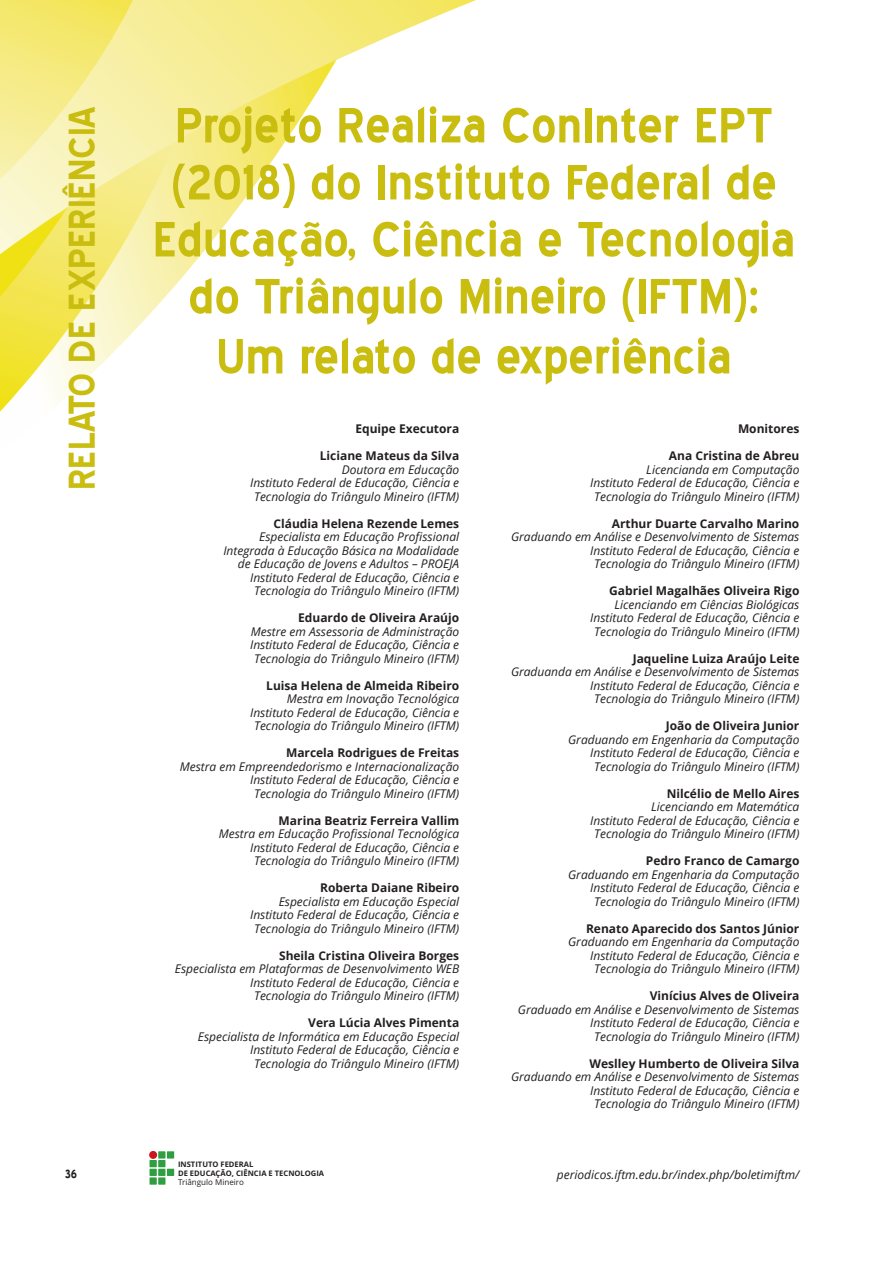
<style>
.page{position:relative;width:893px;height:1263px;background:#fff}
.page>*{position:absolute;margin:0;border:0;box-sizing:border-box;transform-origin:0 0}
.Título_Principal{font:700 60px/57px "Blue Highway";color:#c9bd10;text-align:center}
.Categoria{font:700 45px "Blue Highway";color:#c9bd10}
.Numeração{font:700 15px "Blue Highway";color:#231f20}
.Autores{font:italic 12px "Open Sans";color:#231f20}
.Autores-2{font:700 12px "Open Sans";color:#231f20}
.t1{font:7.95px "Open Sans";color:#231f20}
.t2{font:700 7.65px/8.7px "Open Sans";color:#231f20}
</style>
<div class="page">
<div style="left:158px;top:1151px;width:7px;height:7px;background:#2f9e40"></div>
<div style="left:167px;top:1151px;width:7px;height:7px;background:#2f9e40"></div>
<div style="left:167px;top:1169px;width:7px;height:7px;background:#2f9e40"></div>
<div style="left:150px;top:1160px;width:7px;height:7px;background:#2f9e40"></div>
<div style="left:158px;top:1160px;width:7px;height:7px;background:#2f9e40"></div>
<div style="left:150px;top:1169px;width:7px;height:7px;background:#2f9e40"></div>
<div style="left:158px;top:1169px;width:7px;height:7px;background:#2f9e40"></div>
<div style="left:150px;top:1177px;width:7px;height:8px;background:#2f9e40"></div>
<div style="left:158px;top:1177px;width:7px;height:8px;background:#2f9e40"></div>
<div style="left:149px;top:1151px;width:8px;height:8px;background:#cd151d;border-radius:50%"></div>
<svg style="left:0;top:254px;width:202px;height:158px"></svg>
<svg style="left:0;top:0;width:476px;height:254px"></svg>
<svg style="left:0;top:0;width:133px;height:179px;background:#f6ed93"></svg>
<p class="Categoria" style="left:61px;top:490px;width:385px;rotate:-90deg">RELATO DE EXPERIÊNCIA</p>
<p class="Título_Principal" style="left:153px;top:97px;width:644px">Projeto Realiza ConInter EPT (2018) do Instituto Federal de<br>Educação, Ciência e Tecnologia do Triângulo Mineiro (IFTM):</p>
<p class="Título_Principal" style="left:216px;top:328px;width:517px">Um relato de experiência</p>
<p class="Autores-2" style="left:355px;top:420px;width:105px">Equipe Executora</p>
<p class="Autores-2" style="left:320px;top:447px;width:141px">Liciane Mateus da Silva</p>
<p class="Autores" style="left:342px;top:461px;width:119px">Doutora em Educação</p>
<p class="Autores" style="left:250px;top:475px;width:211px">Instituto Federal de Educação, Ciência e</p>
<p class="Autores" style="left:254px;top:488px;width:207px">Tecnologia do Triângulo Mineiro (IFTM)</p>
<p class="Autores-2" style="left:274px;top:515px;width:187px">Cláudia Helena Rezende Lemes</p>
<p class="Autores" style="left:259px;top:529px;width:201px">Especialista em Educação Profissional</p>
<p class="Autores" style="left:223px;top:542px;width:237px">Integrada à Educação Básica na Modalidade</p>
<p class="Autores" style="left:238px;top:556px;width:223px">de Educação de Jovens e Adultos – PROEJA</p>
<p class="Autores" style="left:250px;top:569px;width:211px">Instituto Federal de Educação, Ciência e</p>
<p class="Autores" style="left:254px;top:583px;width:207px">Tecnologia do Triângulo Mineiro (IFTM)</p>
<p class="Autores-2" style="left:298px;top:609px;width:163px">Eduardo de Oliveira Araújo</p>
<p class="Autores" style="left:251px;top:623px;width:210px">Mestre em Assessoria de Administração</p>
<p class="Autores" style="left:250px;top:637px;width:211px">Instituto Federal de Educação, Ciência e</p>
<p class="Autores" style="left:254px;top:650px;width:207px">Tecnologia do Triângulo Mineiro (IFTM)</p>
<p class="Autores-2" style="left:266px;top:677px;width:194px">Luisa Helena de Almeida Ribeiro</p>
<p class="Autores" style="left:287px;top:691px;width:174px">Mestra em Inovação Tecnológica</p>
<p class="Autores" style="left:250px;top:704px;width:211px">Instituto Federal de Educação, Ciência e</p>
<p class="Autores" style="left:254px;top:718px;width:207px">Tecnologia do Triângulo Mineiro (IFTM)</p>
<p class="Autores-2" style="left:286px;top:744px;width:175px">Marcela Rodrigues de Freitas</p>
<p class="Autores" style="left:180px;top:758px;width:281px">Mestra em Empreendedorismo e Internacionalização</p>
<p class="Autores" style="left:250px;top:772px;width:211px">Instituto Federal de Educação, Ciência e</p>
<p class="Autores" style="left:254px;top:785px;width:207px">Tecnologia do Triângulo Mineiro (IFTM)</p>
<p class="Autores-2" style="left:279px;top:812px;width:182px">Marina Beatriz Ferreira Vallim</p>
<p class="Autores" style="left:219px;top:826px;width:242px">Mestra em Educação Profissional Tecnológica</p>
<p class="Autores" style="left:250px;top:839px;width:211px">Instituto Federal de Educação, Ciência e</p>
<p class="Autores" style="left:254px;top:853px;width:207px">Tecnologia do Triângulo Mineiro (IFTM)</p>
<p class="Autores-2" style="left:320px;top:879px;width:140px">Roberta Daiane Ribeiro</p>
<p class="Autores" style="left:279px;top:893px;width:182px">Especialista em Educação Especial</p>
<p class="Autores" style="left:250px;top:907px;width:211px">Instituto Federal de Educação, Ciência e</p>
<p class="Autores" style="left:254px;top:920px;width:207px">Tecnologia do Triângulo Mineiro (IFTM)</p>
<p class="Autores-2" style="left:279px;top:947px;width:182px">Sheila Cristina Oliveira Borges</p>
<p class="Autores" style="left:175px;top:961px;width:286px">Especialista em Plataformas de Desenvolvimento WEB</p>
<p class="Autores" style="left:250px;top:974px;width:211px">Instituto Federal de Educação, Ciência e</p>
<p class="Autores" style="left:254px;top:988px;width:207px">Tecnologia do Triângulo Mineiro (IFTM)</p>
<p class="Autores-2" style="left:308px;top:1014px;width:152px">Vera Lúcia Alves Pimenta</p>
<p class="Autores" style="left:198px;top:1028px;width:263px">Especialista de Informática em Educação Especial</p>
<p class="Autores" style="left:250px;top:1042px;width:211px">Instituto Federal de Educação, Ciência e</p>
<p class="Autores" style="left:254px;top:1055px;width:207px">Tecnologia do Triângulo Mineiro (IFTM)</p>
<p class="Autores-2" style="left:738px;top:420px;width:63px">Monitores</p>
<p class="Autores-2" style="left:669px;top:447px;width:132px">Ana Cristina de Abreu</p>
<p class="Autores" style="left:646px;top:461px;width:155px">Licencianda em Computação</p>
<p class="Autores" style="left:590px;top:475px;width:211px">Instituto Federal de Educação, Ciência e</p>
<p class="Autores" style="left:594px;top:488px;width:207px">Tecnologia do Triângulo Mineiro (IFTM)</p>
<p class="Autores-2" style="left:612px;top:515px;width:189px">Arthur Duarte Carvalho Marino</p>
<p class="Autores" style="left:511px;top:529px;width:290px">Graduando em Análise e Desenvolvimento de Sistemas</p>
<p class="Autores" style="left:590px;top:542px;width:211px">Instituto Federal de Educação, Ciência e</p>
<p class="Autores" style="left:594px;top:556px;width:207px">Tecnologia do Triângulo Mineiro (IFTM)</p>
<p class="Autores-2" style="left:609px;top:582px;width:192px">Gabriel Magalhães Oliveira Rigo</p>
<p class="Autores" style="left:614px;top:596px;width:186px">Licenciando em Ciências Biológicas</p>
<p class="Autores" style="left:590px;top:610px;width:211px">Instituto Federal de Educação, Ciência e</p>
<p class="Autores" style="left:594px;top:623px;width:207px">Tecnologia do Triângulo Mineiro (IFTM)</p>
<p class="Autores-2" style="left:633px;top:650px;width:168px">Jaqueline Luiza Araújo Leite</p>
<p class="Autores" style="left:511px;top:664px;width:290px">Graduanda em Análise e Desenvolvimento de Sistemas</p>
<p class="Autores" style="left:590px;top:677px;width:211px">Instituto Federal de Educação, Ciência e</p>
<p class="Autores" style="left:594px;top:691px;width:207px">Tecnologia do Triângulo Mineiro (IFTM)</p>
<p class="Autores-2" style="left:666px;top:717px;width:135px">João de Oliveira Junior</p>
<p class="Autores" style="left:568px;top:731px;width:233px">Graduando em Engenharia da Computação</p>
<p class="Autores" style="left:590px;top:745px;width:211px">Instituto Federal de Educação, Ciência e</p>
<p class="Autores" style="left:594px;top:758px;width:207px">Tecnologia do Triângulo Mineiro (IFTM)</p>
<p class="Autores-2" style="left:667px;top:785px;width:134px">Nilcélio de Mello Aires</p>
<p class="Autores" style="left:651px;top:799px;width:150px">Licenciando em Matemática</p>
<p class="Autores" style="left:590px;top:812px;width:211px">Instituto Federal de Educação, Ciência e</p>
<p class="Autores" style="left:594px;top:826px;width:207px">Tecnologia do Triângulo Mineiro (IFTM)</p>
<p class="Autores-2" style="left:646px;top:852px;width:155px">Pedro Franco de Camargo</p>
<p class="Autores" style="left:568px;top:866px;width:233px">Graduando em Engenharia da Computação</p>
<p class="Autores" style="left:590px;top:880px;width:211px">Instituto Federal de Educação, Ciência e</p>
<p class="Autores" style="left:594px;top:893px;width:207px">Tecnologia do Triângulo Mineiro (IFTM)</p>
<p class="Autores-2" style="left:586px;top:920px;width:215px">Renato Aparecido dos Santos Júnior</p>
<p class="Autores" style="left:568px;top:934px;width:233px">Graduando em Engenharia da Computação</p>
<p class="Autores" style="left:590px;top:947px;width:211px">Instituto Federal de Educação, Ciência e</p>
<p class="Autores" style="left:594px;top:961px;width:207px">Tecnologia do Triângulo Mineiro (IFTM)</p>
<p class="Autores-2" style="left:650px;top:987px;width:151px">Vinícius Alves de Oliveira</p>
<p class="Autores" style="left:518px;top:1001px;width:283px">Graduado em Análise e Desenvolvimento de Sistemas</p>
<p class="Autores" style="left:590px;top:1015px;width:211px">Instituto Federal de Educação, Ciência e</p>
<p class="Autores" style="left:594px;top:1028px;width:207px">Tecnologia do Triângulo Mineiro (IFTM)</p>
<p class="Autores-2" style="left:590px;top:1055px;width:211px">Weslley Humberto de Oliveira Silva</p>
<p class="Autores" style="left:511px;top:1069px;width:290px">Graduando em Análise e Desenvolvimento de Sistemas</p>
<p class="Autores" style="left:590px;top:1082px;width:211px">Instituto Federal de Educação, Ciência e</p>
<p class="Autores" style="left:594px;top:1096px;width:207px">Tecnologia do Triângulo Mineiro (IFTM)</p>
<p class="Numeração" style="left:65px;top:1167px;width:14px">36</p>
<p class="t2" style="left:178px;top:1160px;width:148px">INSTITUTO FEDERAL<br>DE EDUCAÇÃO, CIÊNCIA E TECNOLOGIA</p>
<p class="t1" style="left:178px;top:1178px;width:67px">Triângulo Mineiro</p>
<p class="Autores" style="left:557px;top:1166px;width:244px">periodicos.iftm.edu.br/index.php/boletimiftm/</p>
</div>
